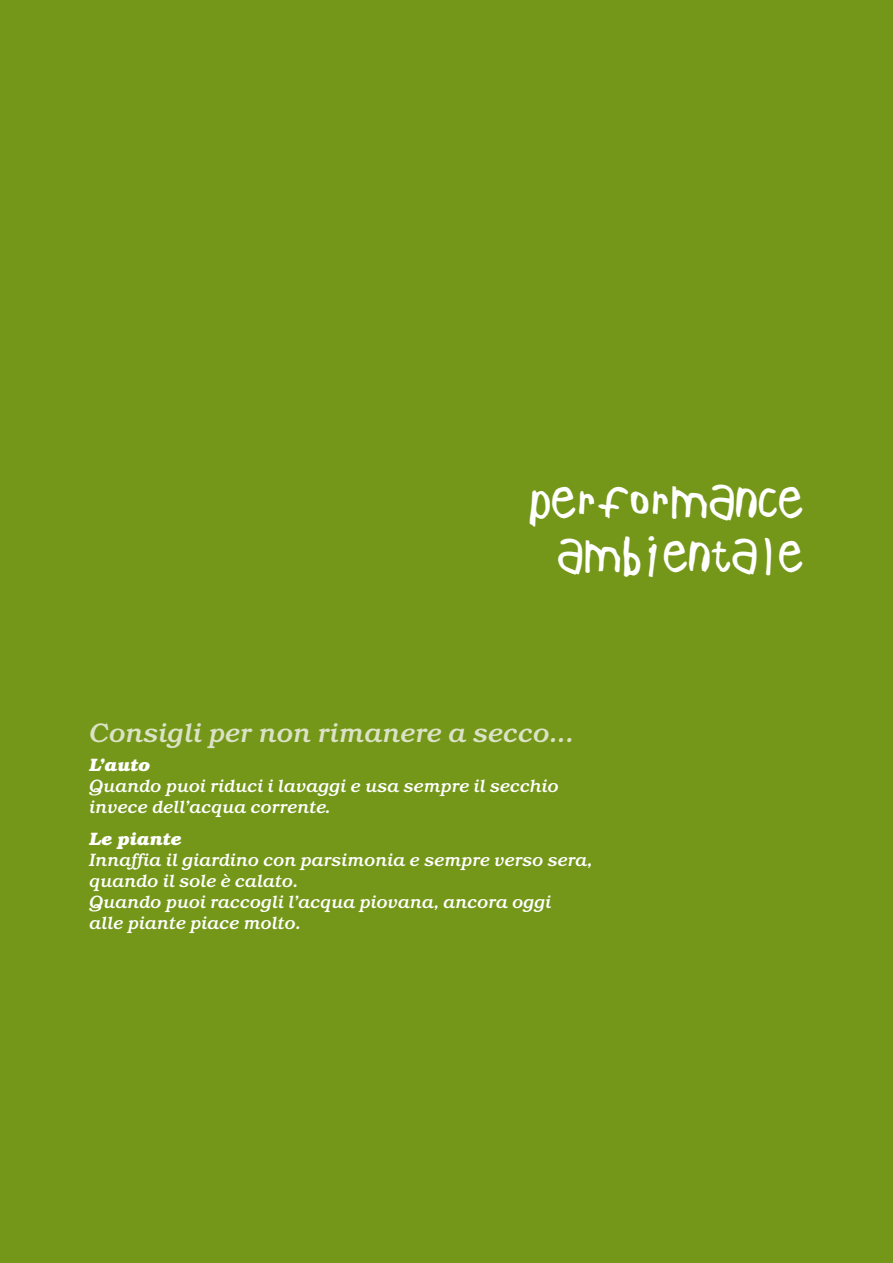
<style>
.page{position:relative;width:893px;height:1263px;background:#749719}
.page>*{position:absolute;margin:0;border:0;box-sizing:border-box;transform-origin:0 0}
.t1{font:48px/54px "Childs Play Age Seven";color:#fff;text-align:center}
.t2{font:italic 500 27px "Bookman Std";color:#dbe2c6}
.t3{font:italic 500 18px/21px "Bookman Std";color:#fff}
.t4{font:italic 700 18px "Bookman Std";color:#fff}
</style>
<div class="page">
<h1 class="t1" style="left:529px;top:475px;width:276px">performance ambientale</h1>
<h2 class="t2" style="left:89px;top:716px;width:486px">Consigli per non rimanere a secco...</h2>
<p class="t4" style="left:89px;top:754px;width:63px">L’auto</p>
<p class="t3" style="left:89px;top:775px;width:471px">Quando puoi riduci i lavaggi e usa sempre il secchio invece dell’acqua corrente.</p>
<p class="t4" style="left:89px;top:827px;width:94px">Le piante</p>
<p class="t3" style="left:89px;top:849px;width:505px">Innaffia il giardino con parsimonia e sempre verso sera, quando il sole è calato.<br>Quando puoi raccogli l’acqua piovana, ancora oggi<br>alle piante piace molto.</p>
</div>
